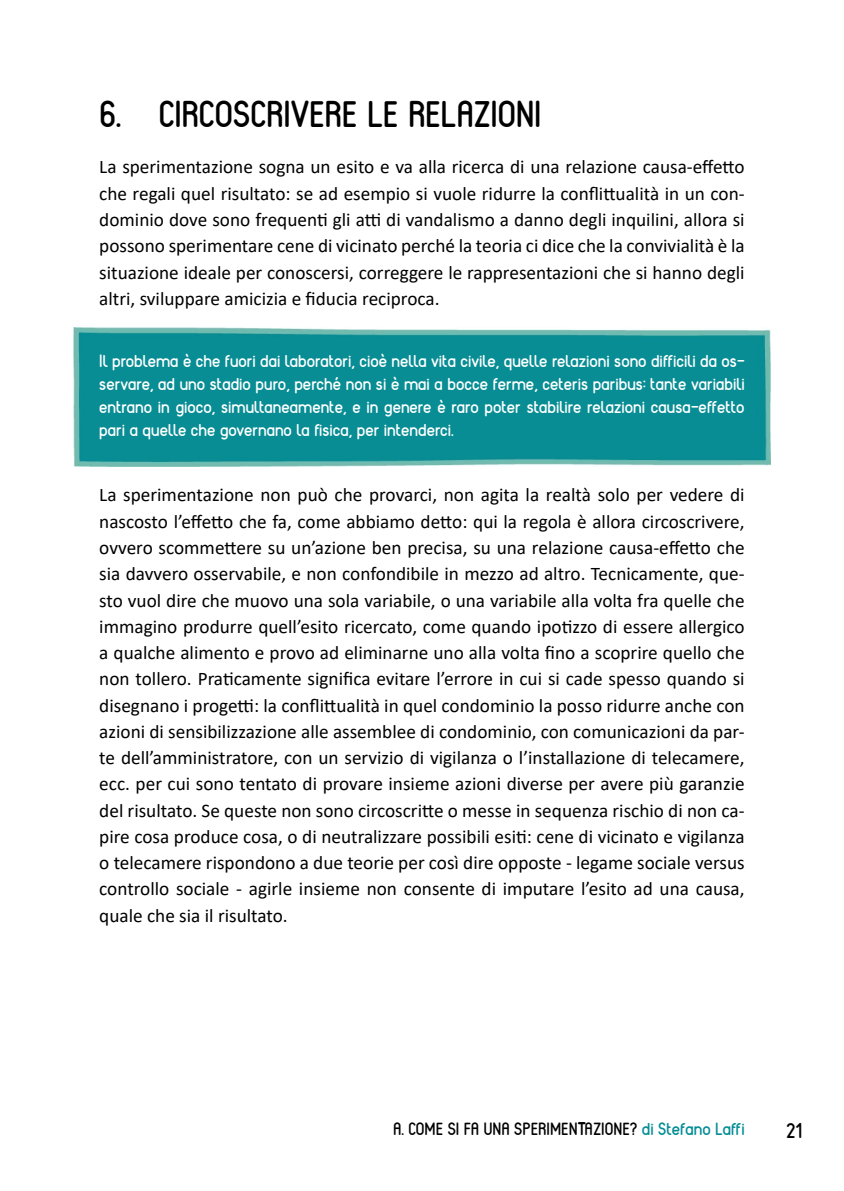
<style>
.page{position:relative;width:844px;height:1191px;background:#fff}
.page>*{position:absolute;margin:0;border:0;box-sizing:border-box;transform-origin:0 0}
.t1{font:700 36.75px "Reef";letter-spacing:-.005em;color:#000}
.t2{font:700 21px "Reef";color:#000}
.t3{font:19.25px/26.2px "Calibri";color:#000;text-align:justify}
.t4{font:700 17.5px/22.8px "Reef";color:#fff;text-align:justify}
.t5{font:700 17.5px "Reef";color:#000}
.t6{font:700 17.5px "Reef";color:#048d95}
.s1{color:#000}
</style>
<div class="page">
<img style="left:73px;top:327px;width:697px;height:139px">
<h1 class="t1" style="left:99px;top:91px;width:443px">6. CIRCOSCRIVERE LE RELAZIONI</h1>
<p class="t3" style="left:99px;top:153px;width:646px">La sperimentazione sogna un esito e va alla ricerca di una relazione causa-effetto che regali quel risultato: se ad esempio si vuole ridurre la conflittualità in un con&shy;dominio dove sono frequenti gli atti di vandalismo a danno degli inquilini, allora si possono sperimentare cene di vicinato perché la teoria ci dice che la convivialità è la situazione ideale per conoscersi, correggere le rappresentazioni che si hanno degli altri, sviluppare amicizia e fiducia reciproca.</p>
<p class="t4" style="left:99px;top:350px;width:646px">Il problema è che fuori dai laboratori, cioè nella vita civile, quelle relazioni sono difficili da os&shy;servare, ad uno stadio puro, perché non si è mai a bocce ferme, ceteris paribus: tante variabili entrano in gioco, simultaneamente, e in genere è raro poter stabilire relazioni causa-effetto pari a quelle che governano la fisica, per intenderci.</p>
<p class="t3" style="left:99px;top:481px;width:646px">La sperimentazione non può che provarci, non agita la realtà solo per vedere di nascosto l’effetto che fa, come abbiamo detto: qui la regola è allora circoscrivere, ovvero scommettere su un’azione ben precisa, su una relazione causa-effetto che sia davvero osservabile, e non confondibile in mezzo ad altro. Tecnicamente, que&shy;sto vuol dire che muovo una sola variabile, o una variabile alla volta fra quelle che immagino produrre quell’esito ricercato, come quando ipotizzo di essere allergico a qualche alimento e provo ad eliminarne uno alla volta fino a scoprire quello che non tollero. Praticamente significa evitare l’errore in cui si cade spesso quando si disegnano i progetti: la conflittualità in quel condominio la posso ridurre anche con azioni di sensibilizzazione alle assemblee di condominio, con comunicazioni da par&shy;te dell’amministratore, con un servizio di vigilanza o l’installazione di telecamere, ecc. per cui sono tentato di provare insieme azioni diverse per avere più garanzie del risultato. Se queste non sono circoscritte o messe in sequenza rischio di non ca&shy;pire cosa produce cosa, o di neutralizzare possibili esiti: cene di vicinato e vigilanza o telecamere rispondono a due teorie per così dire opposte - legame sociale versus controllo sociale - agirle insieme non consente di imputare l’esito ad una causa, quale che sia il risultato.</p>
<p class="t5" style="left:393px;top:1117px;width:33px">A. Come</p>
<p class="t5" style="left:447px;top:1117px;width:46px">sifauna</p>
<p class="t5" style="left:514px;top:1117px;width:9px">sperimentazione</p>
<p class="t6" style="left:629px;top:1117px;width:116px"><span class="s1">?</span> di Stefano Laffi</p>
<p class="t2" style="left:785px;top:1116px;width:18px">21</p>
</div>
